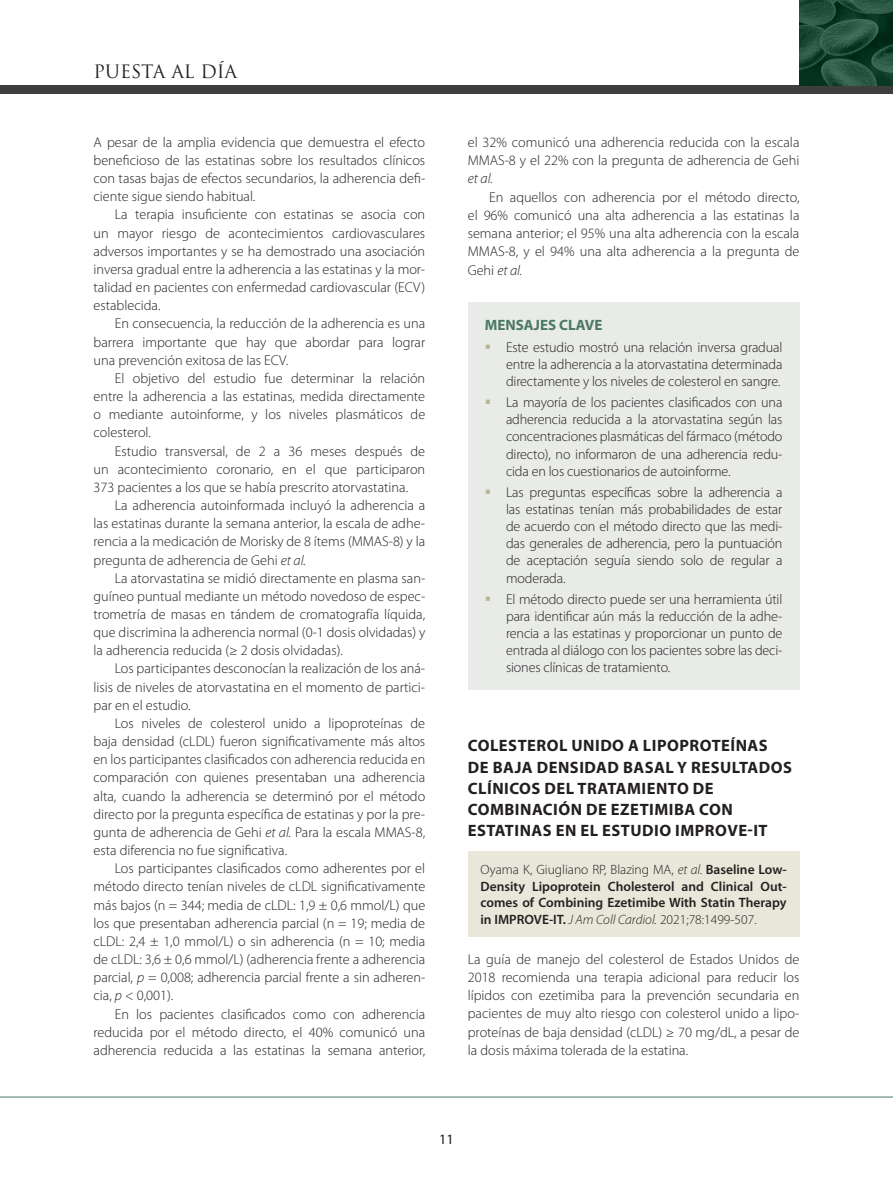
<style>
.page{position:relative;width:893px;height:1191px;background:#fff}
.page>*{position:absolute;margin:0;border:0;box-sizing:border-box;transform-origin:0 0}
.t1{font:18px "Trajan Pro 3";color:#231f20}
.t2{font:700 16.5px/21.3px "Myriad Pro";letter-spacing:.03em;color:#231f20}
.t3{font:700 15px "Myriad Pro";color:#4b7865}
.t4{font:300 14.25px/18.1px "Myriad Pro";color:#231f20;text-align:justify}
.t5{font:italic 300 14.25px "Myriad Pro";color:#231f20}
.t6{font:14.25px "Myriad Pro";color:#231f20}
.t7{font:600 13.5px/16.5px "Myriad Pro";color:#231f20;text-align:justify}
.s1{font-style:italic}
.s2{color:#bab591}
.s3{font-weight:300}
.s4{font-weight:300;font-style:italic}
</style>
<div class="page">
<hr style="left:0;top:1096px;width:893px;height:1px;background:#4b7865">
<div style="left:468px;top:302px;width:331px;height:387px;background:#e8ebe8"></div>
<div style="left:468px;top:851px;width:331px;height:85px;background:#e8e7d9"></div>
<div style="left:0;top:85px;width:893px;height:9px;background:#3e3e3f"></div>
<img style="left:799px;top:0;width:94px;height:85px">
<p class="t1" style="left:94px;top:59px;width:145px">PUESTA AL DÍA</p>
<p class="t4" style="left:94px;top:133px;width:333px">A pesar de la amplia evidencia que demuestra el efecto beneficioso de las estatinas sobre los resultados clínicos con tasas bajas de efectos secundarios, la adherencia defi&shy;ciente sigue siendo habitual.</p>
<p class="t4" style="left:94px;top:206px;width:333px;text-indent:21px">La terapia insuficiente con estatinas se asocia con un mayor riesgo de acontecimientos cardiovasculares adversos importantes y se ha demostrado una asociación inversa gradual entre la adherencia a las estatinas y la mor&shy;talidad en pacientes con enfermedad cardiovascular (ECV) establecida.</p>
<p class="t4" style="left:94px;top:315px;width:333px;text-indent:21px">En consecuencia, la reducción de la adherencia es una barrera importante que hay que abordar para lograr una prevención exitosa de las ECV.</p>
<p class="t4" style="left:94px;top:369px;width:333px;text-indent:21px">El objetivo del estudio fue determinar la relación entre la adherencia a las estatinas, medida directamente o mediante autoinforme, y los niveles plasmáticos de colesterol.</p>
<p class="t4" style="left:94px;top:442px;width:333px;text-indent:21px">Estudio transversal, de 2 a 36 meses después de un acontecimiento coronario, en el que participaron 373 pacientes a los que se había prescrito atorvastatina.</p>
<p class="t4" style="left:94px;top:496px;width:333px;text-indent:21px">La adherencia autoinformada incluyó la adherencia a las estatinas durante la semana anterior, la escala de adhe&shy;rencia a la medicación de Morisky de 8 ítems (MMAS-8) y la pregunta de adherencia de Gehi <span class="s1">et al.</span></p>
<p class="t4" style="left:94px;top:569px;width:333px;text-indent:21px">La atorvastatina se midió directamente en plasma san&shy;guíneo puntual mediante un método novedoso de espec&shy;trometría de masas en tándem de cromatografía líquida, que discrimina la adherencia normal (0-1 dosis olvidadas) y la adherencia reducida (≥ 2 dosis olvidadas).</p>
<p class="t4" style="left:94px;top:660px;width:333px;text-indent:21px">Los participantes desconocían la realización de los aná&shy;lisis de niveles de atorvastatina en el momento de partici&shy;par en el estudio.</p>
<p class="t4" style="left:94px;top:714px;width:333px;text-indent:21px">Los niveles de colesterol unido a lipoproteínas de baja densidad (cLDL) fueron significativamente más altos en los participantes clasificados con adherencia reducida en comparación con quienes presentaban una adherencia alta, cuando la adherencia se determinó por el método directo por la pregunta específica de estatinas y por la pre&shy;gunta de adherencia de Gehi <span class="s1">et al.</span> Para la escala MMAS-8, esta diferencia no fue significativa.</p>
<p class="t4" style="left:94px;top:859px;width:333px;text-indent:21px">Los participantes clasificados como adherentes por el método directo tenían niveles de cLDL significativamente más bajos (n = 344; media de cLDL: 1,9 ± 0,6 mmol/L) que los que presentaban adherencia parcial (n = 19; media de cLDL: 2,4 ± 1,0 mmol/L) o sin adherencia (n = 10; media de cLDL: 3,6 ± 0,6 mmol/L) (adherencia frente a adherencia parcial, <span class="s1">p</span> = 0,008; adherencia parcial frente a sin adheren&shy;cia, <span class="s1">p</span> &lt; 0,001).</p>
<p class="t4" style="left:94px;top:1005px;width:333px;text-indent:21px">En los pacientes clasificados como con adherencia reducida por el método directo, el 40% comunicó una adherencia reducida a las estatinas la semana anterior,</p>
<p class="t4" style="left:468px;top:133px;width:333px">el 32% comunicó una adherencia reducida con la escala<br>MMAS-8 y el 22% con la pregunta de adherencia de Gehi</p>
<p class="t5" style="left:468px;top:171px;width:27px">et al.</p>
<p class="t4" style="left:468px;top:188px;width:333px;text-indent:21px">En aquellos con adherencia por el método directo, el 96% comunicó una alta adherencia a las estatinas la semana anterior; el 95% una alta adherencia con la escala MMAS-8, y el 94% una alta adherencia a la pregunta de Gehi <span class="s1">et al.</span></p>
<p class="t3" style="left:485px;top:317px;width:119px">MENSAJES CLAVE</p>
<p class="t4" style="left:506px;top:339px;width:278px;line-height:17.1px;text-indent:-21px"><span class="s2">▪</span> Este estudio mostró una relación inversa gradual entre la adherencia a la atorvastatina determinada directamente y los niveles de colesterol en sangre.</p>
<p class="t4" style="left:506px;top:394px;width:278px;line-height:17.1px;text-indent:-21px"><span class="s2">▪</span> La mayoría de los pacientes clasificados con una adherencia reducida a la atorvastatina según las concentraciones plasmáticas del fármaco (método directo), no informaron de una adherencia redu&shy;cida en los cuestionarios de autoinforme.</p>
<p class="t4" style="left:506px;top:484px;width:278px;line-height:17.1px;text-indent:-21px"><span class="s2">▪</span> Las preguntas específicas sobre la adherencia a las estatinas tenían más probabilidades de estar de acuerdo con el método directo que las medi&shy;das generales de adherencia, pero la puntuación de aceptación seguía siendo solo de regular a moderada.</p>
<p class="t4" style="left:506px;top:591px;width:278px;line-height:17.1px;text-indent:-21px"><span class="s2">▪</span> El método directo puede ser una herramienta útil para identificar aún más la reducción de la adhe&shy;rencia a las estatinas y proporcionar un punto de entrada al diálogo con los pacientes sobre las deci&shy;siones clínicas de tratamiento.</p>
<p class="t2" style="left:468px;top:735px;width:326px">COLESTEROL UNIDO A LIPOPROTEÍNAS<br>DE BAJA DENSIDAD BASAL Y RESULTADOS<br>CLÍNICOS DEL TRATAMIENTO DE<br>COMBINACIÓN DE EZETIMIBA CON<br>ESTATINAS EN EL ESTUDIO IMPROVE-IT</p>
<p class="t7" style="left:480px;top:861px;width:308px"><span class="s3">Oyama K, Giugliano RP, Blazing MA,</span> <span class="s4">et al.</span> Baseline Low-Density Lipoprotein Cholesterol and Clinical Out&shy;comes of Combining Ezetimibe With Statin Therapy in IMPROVE-IT. <span class="s4">J Am Coll Cardiol.</span> <span class="s3">2021;78:1499-507.</span></p>
<p class="t4" style="left:468px;top:950px;width:333px">La guía de manejo del colesterol de Estados Unidos de 2018 recomienda una terapia adicional para reducir los lípidos con ezetimiba para la prevención secundaria en pacientes de muy alto riesgo con colesterol unido a lipo&shy;proteínas de baja densidad (cLDL) ≥ 70 mg/dL, a pesar de la dosis máxima tolerada de la estatina.</p>
<p class="t6" style="left:439px;top:1131px;width:16px">11</p>
</div>
